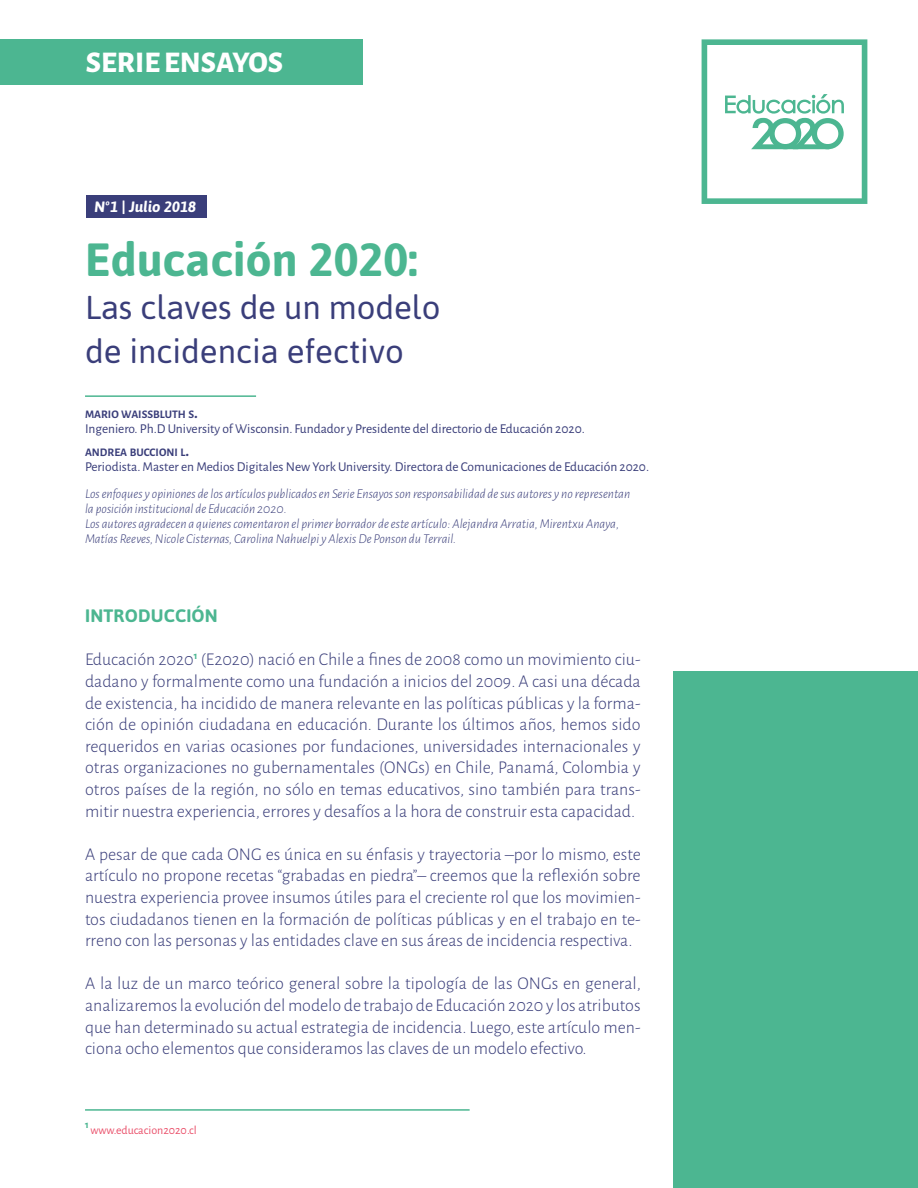
<style>
.page{position:relative;width:918px;height:1188px;background:#fff}
.page>*{position:absolute;margin:0;border:0;box-sizing:border-box;transform-origin:0 0}
.t1{font:700 46.5px "Asap";color:#4cb691}
.t2{font:33px "Asap";color:#3a3e7a}
.t3{font:800 30px "Alegreya Sans";color:#fff}
.t4{font:300 18px/21.6px "Alegreya Sans";color:#3a3e7a;text-align:justify}
.t5{font:700 18px "Asap";letter-spacing:.01em;color:#4cb691}
.t6{font:italic 700 15px "Asap";color:#fff}
.t7{font:italic 300 13.5px/15px "Alegreya Sans";color:#3a3e7a}
.t8{font:13.5px "Alegreya Sans";color:#3a3e7a}
.t9{font:12px "Alegreya Sans";color:#ea516b}
.t10{font:700 11.55px "Alegreya Sans";color:#3a3e7a}
.t11{font:700 10.5px "Alegreya Sans";color:#4cb691}
.s1{font-size:16.5px}
</style>
<div class="page">
<svg style="left:702px;top:39px;width:165px;height:165px"></svg>
<div style="left:674px;top:672px;width:244px;height:516px;background:#4cb691"></div>
<div style="left:86px;top:196px;width:121px;height:22px;background:#3a3e7a"></div>
<hr style="left:85px;top:395px;width:171px;height:2px;background:#4cb691">
<hr style="left:85px;top:1109px;width:385px;height:2px;background:#4cb691">
<div style="left:0;top:39px;width:363px;height:46px;background:#4cb691"></div>
<p class="t3" style="left:86px;top:39px;width:199px">SERIE ENSAYOS</p>
<p class="t6" style="left:94px;top:197px;width:103px">Nº1 | Julio 2018</p>
<p class="t1" style="left:85px;top:228px;width:334px">Educación 2020:</p>
<p class="t2" style="left:85px;top:286px;width:357px">Las claves de un modelo</p>
<p class="t2" style="left:85px;top:330px;width:320px">de incidencia efectivo</p>
<p class="t10" style="left:85px;top:406px;width:114px">MARIO WAISSBLUTH S<span class="s1">.</span></p>
<p class="t8" style="left:85px;top:420px;width:501px">Ingeniero. Ph.D University of Wisconsin. Fundador y Presidente del directorio de Educación 2020.</p>
<p class="t10" style="left:85px;top:444px;width:106px">ANDREA BUCCIONI L<span class="s1">.</span></p>
<p class="t8" style="left:85px;top:457px;width:566px">Periodista. Master en Medios Digitales New York University. Directora de Comunicaciones de Educación 2020.</p>
<p class="t7" style="left:85px;top:486px;width:547px">Los enfoques y opiniones de los artículos publicados en Serie Ensayos son responsabilidad de sus autores y no representan la posición institucional de Educación 2020.</p>
<p class="t7" style="left:85px;top:516px;width:536px">Los autores agradecen a quienes comentaron el primer borrador de este artículo: Alejandra Arratia, Mirentxu Anaya,<br>Matías Reeves, Nicole Cisternas, Carolina Nahuelpi y Alexis De Ponson du Terrail.</p>
<p class="t5" style="left:85px;top:604px;width:134px">INTRODUCCIÓN</p>
<p class="t4" style="left:85px;top:648px;width:557px">Educación 2020<sup>1</sup> (E2020) nació en Chile a fines de 2008 como un movimiento ciu&shy;dadano y formalmente como una fundación a inicios del 2009. A casi una década de existencia, ha incidido de manera relevante en las políticas públicas y la forma&shy;ción de opinión ciudadana en educación. Durante los últimos años, hemos sido requeridos en varias ocasiones por fundaciones, universidades internacionales y otras organizaciones no gubernamentales (ONGs) en Chile, Panamá, Colombia y otros países de la región, no sólo en temas educativos, sino también para trans&shy;mitir nuestra experiencia, errores y desafíos a la hora de construir esta capacidad.</p>
<p class="t4" style="left:85px;top:843px;width:557px">A pesar de que cada ONG es única en su énfasis y trayectoria –por lo mismo, este artículo no propone recetas “grabadas en piedra”– creemos que la reflexión sobre nuestra experiencia provee insumos útiles para el creciente rol que los movimien&shy;tos ciudadanos tienen en la formación de políticas públicas y en el trabajo en te&shy;rreno con las personas y las entidades clave en sus áreas de incidencia respectiva.</p>
<p class="t4" style="left:85px;top:972px;width:557px">A la luz de un marco teórico general sobre la tipología de las ONGs en general, analizaremos la evolución del modelo de trabajo de Educación 2020 y los atributos que han determinado su actual estrategia de incidencia. Luego, este artículo men&shy;ciona ocho elementos que consideramos las claves de un modelo efectivo.</p>
<p class="t11" style="left:85px;top:1117px;width:5px">1</p>
<p class="t9" style="left:90px;top:1122px;width:108px">www.educacion2020.cl</p>
</div>
